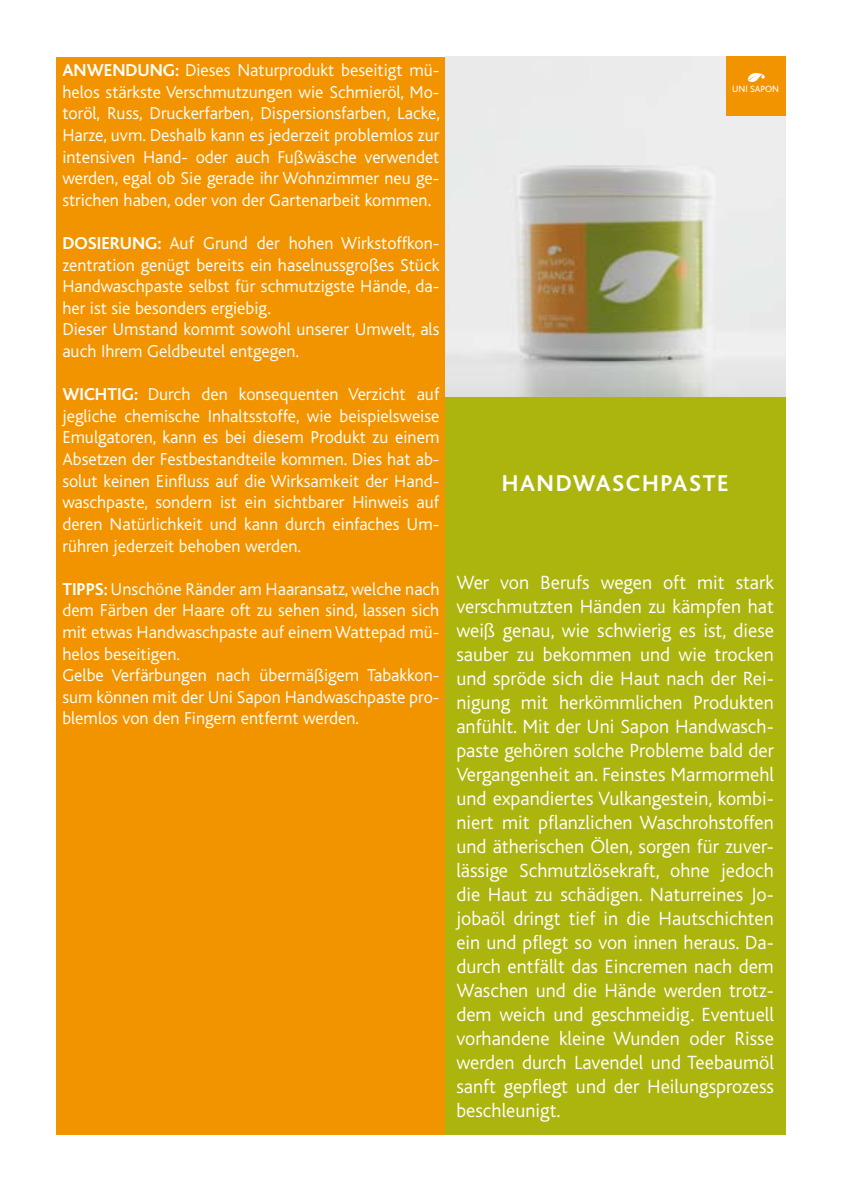
<style>
.page{position:relative;width:842px;height:1191px;background:#fff}
.page>*{position:absolute;margin:0;border:0;box-sizing:border-box;transform-origin:0 0}
.t1{font:700 24px "Kl Bliss";letter-spacing:.065em;color:#fff}
.t2{font:300 20px/24px "Kl Bliss";color:#fff;text-align:justify}
.t3{font:300 18px/21.6px "Kl Bliss";color:#fff;text-align:justify}
.t4{font:700 18px "Kl Bliss";color:#fff}
.t5{font:9.6px "Kl Bliss";color:#fff}
.s1{font-weight:700}
</style>
<div class="page">
<div style="left:57px;top:57px;width:728px;height:1077px;background:#f29400"></div>
<img style="left:445px;top:57px;width:340px;height:340px">
<div style="left:445px;top:397px;width:340px;height:737px;background:#abb50d"></div>
<div style="left:726px;top:57px;width:59px;height:59px;background:#f29400"></div>
<svg style="left:747px;top:73px;width:18px;height:9px"></svg>
<p class="t3" style="left:62px;top:60px;width:379px;text-indent:63px"><span class="s1">DUNG:</span> Dieses Naturprodukt beseitigt mü&shy;helos stärkste Verschmutzungen wie Schmieröl, Mo&shy;toröl, Russ, Druckerfarben, Dispersionsfarben, Lacke, Harze, uvm. Deshalb kann es jederzeit problemlos zur intensiven Hand- oder auch Fußwäsche verwendet werden, egal ob Sie gerade ihr Wohnzimmer neu ge&shy;strichen haben, oder von der Gartenarbeit kommen.</p>
<p class="t3" style="left:62px;top:233px;width:379px;text-align:left"><span class="s1">DOSIERUNG:</span> Auf Grund der hohen Wirkstoffkon&shy;zentration genügt bereits ein haselnussgroßes Stück Handwaschpaste selbst für schmutzigste Hände, da&shy;her ist sie besonders ergiebig.<br>Dieser Umstand kommt sowohl unserer Umwelt, als auch Ihrem Geldbeutel entgegen.</p>
<p class="t3" style="left:62px;top:384px;width:379px"><span class="s1">WICHTIG:</span> Durch den konsequenten Verzicht auf jegliche chemische Inhaltsstoffe, wie beispielsweise Emulgatoren, kann es bei diesem Produkt zu einem Absetzen der Festbestandteile kommen. Dies hat ab&shy;solut keinen Einfluss auf die Wirksamkeit der Hand&shy;waschpaste, sondern ist ein sichtbarer Hinweis auf deren Natürlichkeit und kann durch einfaches Um&shy;rühren jederzeit behoben werden.</p>
<p class="t3" style="left:62px;top:578px;width:379px;text-align:left"><span class="s1">TI PPS:</span> Unschöne Ränder am Haaransatz, welche nach dem Färben der Haare oft zu sehen sind, lassen sich mit etwas Handwaschpaste auf einem Wattepad mü&shy;helos beseitigen.<br>Gelbe Verfärbungen nach übermäßigem Tabakkon&shy;sum können mit der Uni Sapon Handwaschpaste pro&shy;blemlos von den Fingern entfernt werden.</p>
<p class="t4" style="left:62px;top:61px;width:14px">ANWEN</p>
<p class="t5" style="left:732px;top:84px;width:48px">UNI SAPON</p>
<h1 class="t1" style="left:502px;top:471px;width:226px">HAN DWASCHPASTE</h1>
<p class="t2" style="left:456px;top:571px;width:319px">Wer von Berufs wegen oft mit stark verschmutzten Händen zu kämpfen hat weiß genau, wie schwierig es ist, diese sauber zu bekommen und wie trocken und spröde sich die Haut nach der Rei&shy;nigung mit herkömmlichen Produkten anfühlt. Mit der Uni Sapon Handwasch&shy;paste gehören solche Probleme bald der Vergangenheit an. Feinstes Marmormehl und expandiertes Vulkangestein, kombi&shy;niert mit pflanzlichen Waschrohstoffen und ätherischen Ölen, sorgen für zuver&shy;lässige Schmutzlösekraft, ohne jedoch die Haut zu schädigen. Naturreines Jo&shy;jobaöl dringt tief in die Hautschichten ein und pflegt so von innen heraus. Da&shy;durch entfällt das Eincremen nach dem Waschen und die Hände werden trotz&shy;dem weich und geschmeidig. Eventuell vorhandene kleine Wunden oder Risse werden durch Lavendel und Teebaumöl sanft gepflegt und der Heilungsprozess beschleunigt.</p>
</div>
